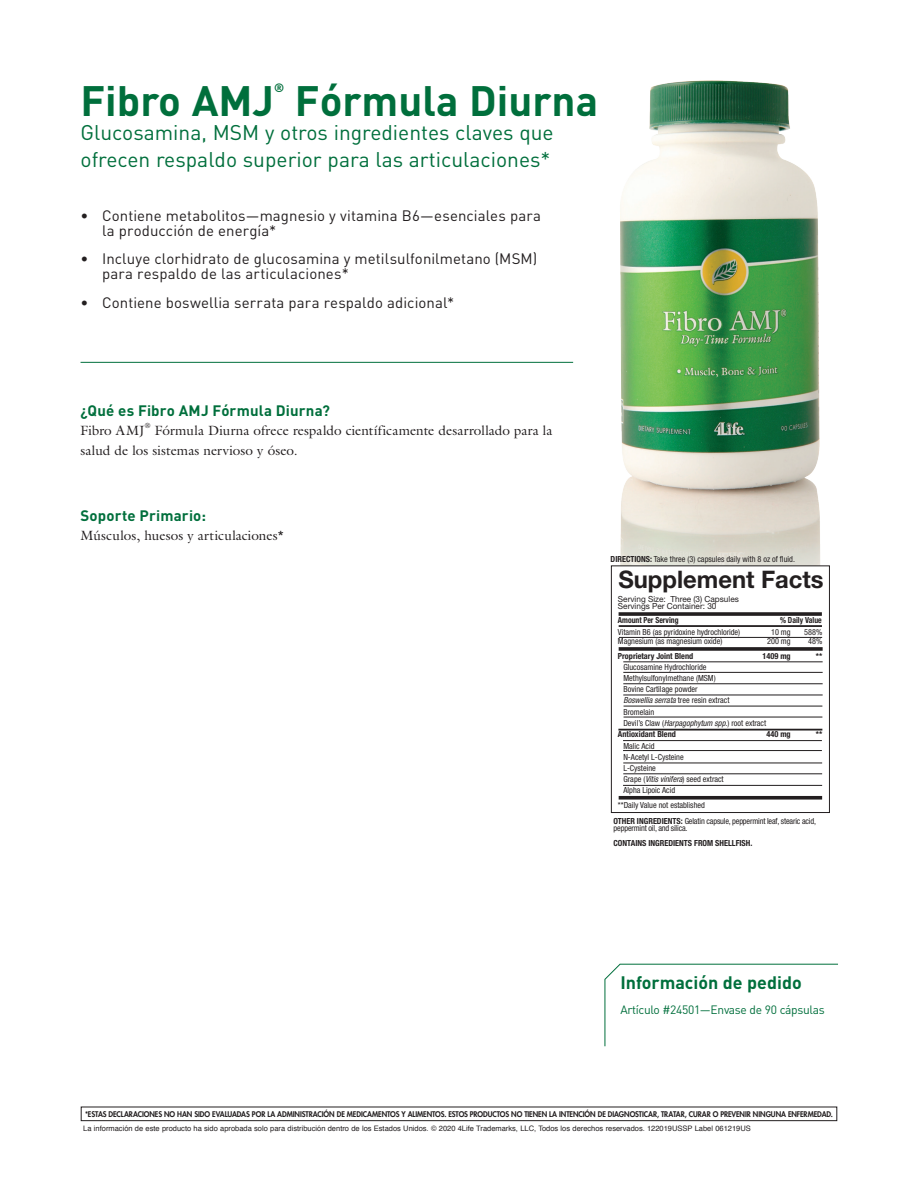
<style>
.page{position:relative;width:918px;height:1188px;background:#fff}
.page>*{position:absolute;margin:0;border:0;box-sizing:border-box;transform-origin:0 0}
.t1{font:700 42px "DIN";color:#006f3c}
.t2{font:700 24.15px "Helvetica Neue LT Std";color:#231f20}
.t3{font:21px/27px "DIN";color:#006f3c}
.t4{font:700 17.85px "DIN";color:#006f3c}
.t5{font:15px/15px "DIN";letter-spacing:.005em;color:#231f20}
.t6{font:700 15px "DIN";letter-spacing:.01em;color:#006f3c}
.t7{font:13.5px/19.5px "Galliard Std";letter-spacing:.005em;color:#231f20}
.t8{font:12px "DIN";letter-spacing:-.025em;color:#006f3c}
.t9{font:700 12px "DIN";color:#006f3c}
.t10{font:condensed 8.4px/11.1px "Helvetica Neue LT Std";color:#231f20}
.t11{font:700 condensed 8.4px "Helvetica Neue LT Std";color:#231f20}
.t12{font:condensed 8.4px/7.8px "Helvetica Neue LT Std";letter-spacing:-.02em;color:#231f20}
.t13{font:8.4px/7.5px "Helvetica Neue LT Std";color:#231f20}
.t14{font:italic condensed 8.4px "Helvetica Neue LT Std";color:#231f20}
.t15{font:700 condensed 8.4px "Helvetica Neue LT Std";color:#231f20;scale:.92 1}
.t16{font:800 7.65px "Futura Std";letter-spacing:-.01em;color:#231f20;scale:.95 1}
.t17{font:7.5px "Helvetica";color:#231f20}
.t18{font:7.5px "Galliard Std";color:#231f20}
.s1{font-weight:700}
.s2{font-style:normal}
.s3{font-style:italic}
</style>
<div class="page">
<img style="left:610px;top:80px;width:210px;height:570px">
<div style="left:81px;top:1107px;width:756px;height:14px;border:1px solid #231f20"></div>
<svg style="left:605px;top:964px;width:233px;height:83px"></svg>
<hr style="left:81px;top:362px;width:492px;height:1px;background:#006f3c">
<div style="left:611px;top:566px;width:218px;height:247px;background:#fff"></div>
<div style="left:611px;top:565px;width:219px;height:248px;border:1px solid #231f20"></div>
<hr style="left:619px;top:625px;width:203px;height:2px;background:#231f20">
<svg style="left:619px;top:612px;width:203px;height:4px"></svg>
<hr style="left:619px;top:637px;width:203px;height:1px;background:#231f20">
<svg style="left:619px;top:647px;width:204px;height:4px"></svg>
<hr style="left:623px;top:672px;width:200px;height:1px;background:#231f20">
<hr style="left:623px;top:662px;width:200px;height:1px;background:#231f20">
<hr style="left:623px;top:684px;width:200px;height:1px;background:#231f20">
<hr style="left:623px;top:695px;width:200px;height:1px;background:#231f20">
<hr style="left:624px;top:706px;width:198px;height:1px;background:#231f20">
<hr style="left:624px;top:717px;width:198px;height:1px;background:#231f20">
<hr style="left:618px;top:729px;width:204px;height:2px;background:#231f20">
<hr style="left:623px;top:750px;width:199px;height:1px;background:#231f20">
<hr style="left:623px;top:740px;width:199px;height:1px;background:#231f20">
<hr style="left:623px;top:763px;width:199px;height:1px;background:#231f20">
<hr style="left:623px;top:774px;width:199px;height:1px;background:#231f20">
<hr style="left:623px;top:785px;width:199px;height:1px;background:#231f20">
<svg style="left:619px;top:796px;width:203px;height:4px"></svg>
<h1 class="t1" style="left:81px;top:73px;width:195px">Fibro AMJ</h1>
<h3 class="t9" style="left:274px;top:80px;width:12px">®</h3>
<h1 class="t1" style="left:295px;top:73px;width:305px">Fórmula Diurna</h1>
<h3 class="t3" style="left:81px;top:118px;width:475px">Glucosamina, MSM y otros ingredientes claves que ofrecen respaldo superior para las articulaciones*</h3>
<h3 class="t5" style="left:102px;top:207px;width:440px;text-indent:-22px">• Contiene metabolitos—magnesio y vitamina B6—esenciales para la producción de energía*</h3>
<h3 class="t5" style="left:102px;top:251px;width:436px;text-indent:-22px">• Incluye clorhidrato de glucosamina y metilsulfonilmetano (MSM) para respaldo de las articulaciones*</h3>
<h3 class="t5" style="left:81px;top:294px;width:375px">• Contiene boswellia serrata para respaldo adicional*</h3>
<h3 class="t6" style="left:81px;top:401px;width:251px">¿Qué es Fibro AMJ Fórmula Diurna?</h3>
<h3 class="t7" style="left:81px;top:421px;width:66px">Fibro AMJ</h3>
<p class="t18" style="left:145px;top:421px;width:7px">®</p>
<h3 class="t7" style="left:81px;top:421px;width:473px;text-indent:74px">Fórmula Diurna ofrece respaldo científicamente desarrollado para la salud de los sistemas nervioso y óseo.</h3>
<h3 class="t6" style="left:81px;top:506px;width:127px">Soporte Primario:</h3>
<h3 class="t7" style="left:81px;top:526px;width:205px">Músculos, huesos y articulaciones*</h3>
<p class="t10" style="left:611px;top:554px;width:186px"><span class="s1">DIRECTIONS:</span> Take three (3) capsules daily with 8 oz of fluid.</p>
<p class="t13" style="left:618px;top:595px;width:122px">Serving Size: Three (3) Capsules<br>Servings Per Container: 30</p>
<h2 class="t2" style="left:618px;top:564px;width:207px">Supplement Facts</h2>
<p class="t15" style="left:618px;top:615px;width:67px">Amount Per Serving</p>
<p class="t15" style="left:780px;top:615px;width:47px">% Daily Value</p>
<p class="t10" style="left:618px;top:626px;width:124px">Vitamin B6 (as pyridoxine hydrochloride)</p>
<p class="t10" style="left:771px;top:626px;width:21px">10 mg</p>
<p class="t10" style="left:804px;top:626px;width:20px">588%</p>
<p class="t10" style="left:618px;top:636px;width:106px">Magnesium (as magnesium oxide)</p>
<p class="t10" style="left:767px;top:636px;width:25px">200 mg</p>
<p class="t10" style="left:808px;top:636px;width:16px">48%</p>
<p class="t11" style="left:618px;top:651px;width:77px">Proprietary Joint Blend</p>
<p class="t11" style="left:763px;top:651px;width:30px">1409 mg</p>
<p class="t11" style="left:816px;top:651px;width:8px">**</p>
<p class="t10" style="left:623px;top:661px;width:85px">Glucosamine Hydrochloride</p>
<p class="t10" style="left:623px;top:673px;width:94px">Methylsulfonylmethane (MSM)</p>
<p class="t10" style="left:623px;top:684px;width:76px">Bovine Cartilage powder</p>
<p class="t14" style="left:623px;top:696px;width:108px">Boswellia serrata <span class="s2">tree resin extract</span></p>
<p class="t10" style="left:623px;top:706px;width:32px">Bromelain</p>
<p class="t10" style="left:623px;top:717px;width:144px">Devil’s Claw (<span class="s3">Harpagophytum spp.</span>) root extract</p>
<p class="t11" style="left:618px;top:729px;width:60px">Antioxidant Blend</p>
<p class="t11" style="left:767px;top:729px;width:26px">440 mg</p>
<p class="t11" style="left:816px;top:729px;width:8px">**</p>
<p class="t10" style="left:623px;top:740px;width:102px">Malic Acid<br>N-Acetyl L-Cysteine<br>L-Cysteine<br>Grape (<span class="s3">Vitis vinifera</span>) seed extract<br>Alpha Lipoic Acid</p>
<p class="t10" style="left:618px;top:800px;width:89px">**Daily Value not established</p>
<p class="t12" style="left:614px;top:817px;width:204px"><span class="s1">OTHER INGREDIENTS:</span> Gelatin capsule, peppermint leaf, stearic acid, peppermint oil, and silica.</p>
<p class="t11" style="left:614px;top:838px;width:140px">CONTAINS INGREDIENTS FROM SHELLFISH.</p>
<h3 class="t4" style="left:620px;top:971px;width:183px">Información de pedido</h3>
<h3 class="t8" style="left:620px;top:1002px;width:206px">Artículo #24501—Envase de 90 cápsulas</h3>
<p class="t16" style="left:85px;top:1109px;width:789px">*ESTAS DECLARACIONES NO HAN SIDO EVALUADAS POR LA ADMINISTRACIÓN DE MEDICAMENTOS Y ALIMENTOS. ESTOS PRODUCTOS NO TIENEN LA INTENCIÓN DE DIAGNOSTICAR, TRATAR, CURAR O PREVENIR NINGUNA ENFERMEDAD.</p>
<p class="t17" style="left:83px;top:1123px;width:669px">La información de este producto ha sido aprobada solo para distribución dentro de los Estados Unidos. © 2020 4Life Trademarks, LLC, Todos los derechos reservados. 122019USSP Label 061219US</p>
</div>
